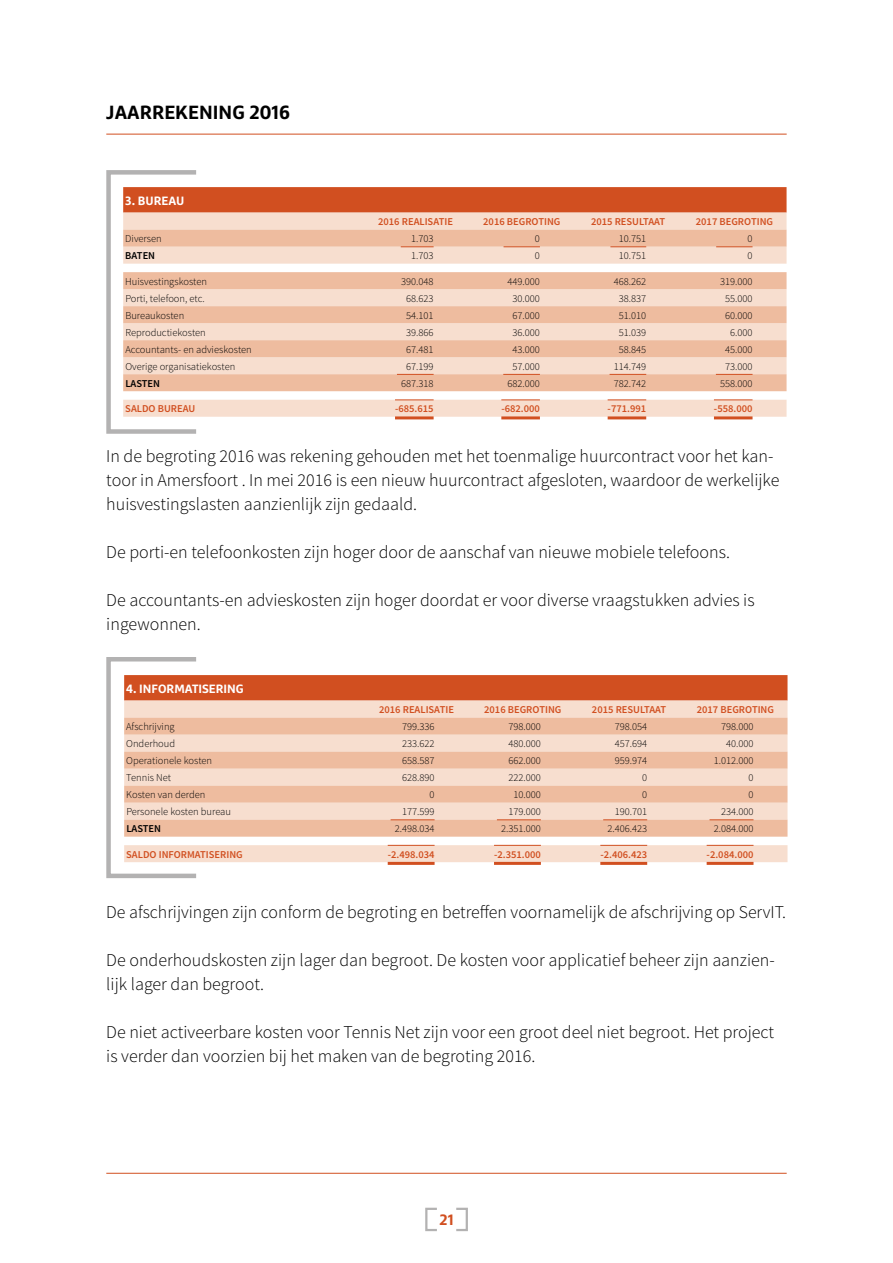
<style>
.page{position:relative;width:893px;height:1263px;background:#fff}
.page>*{position:absolute;margin:0;border:0;box-sizing:border-box;transform-origin:0 0}
.t1{font:700 19.05px "Marselis Pro";color:#000}
.t2{font:300 18px/24px "Source Sans Pro";color:#000}
.t3{font:700 15px "Marselis Pro";color:#d14f20}
.t4{font:700 12px "Marselis Pro";color:#fff}
.t5{font:300 10.5px "Source Sans Pro";color:#000}
.t6{font:600 10.5px "Source Sans Pro";color:#d14f20}
.t7{font:600 10.5px "Source Sans Pro";color:#000}
</style>
<div class="page">
<div style="left:425px;top:1208px;width:13px;height:23px;border:2px solid #b3b2b2"></div>
<div style="left:455px;top:1208px;width:13px;height:23px;border:2px solid #b3b2b2"></div>
<hr style="left:106px;top:134px;width:681px;height:1px;background:#d14f20">
<hr style="left:106px;top:1173px;width:681px;height:1px;background:#d14f20">
<svg style="left:123px;top:187px;width:663px;height:26px;background:#d25325"></svg>
<svg style="left:123px;top:213px;width:663px;height:204px;fill:#f7decf"></svg>
<svg style="left:123px;top:230px;width:663px;height:161px;background:#f2ceb8"></svg>
<hr style="left:401px;top:246px;width:33px;height:1px;background:#d14f20">
<hr style="left:504px;top:246px;width:36px;height:1px;background:#d14f20">
<hr style="left:610px;top:246px;width:36px;height:1px;background:#d14f20">
<hr style="left:716px;top:246px;width:36px;height:1px;background:#d14f20">
<hr style="left:397px;top:374px;width:37px;height:1px;background:#d14f20">
<hr style="left:503px;top:374px;width:37px;height:1px;background:#d14f20">
<hr style="left:610px;top:374px;width:36px;height:1px;background:#d14f20">
<hr style="left:716px;top:374px;width:36px;height:1px;background:#d14f20">
<hr style="left:395px;top:399px;width:39px;height:1px;background:#d14f20">
<hr style="left:395px;top:416px;width:39px;height:3px;background:#d14f20">
<hr style="left:501px;top:399px;width:39px;height:1px;background:#d14f20">
<hr style="left:501px;top:416px;width:39px;height:3px;background:#d14f20">
<hr style="left:608px;top:399px;width:38px;height:1px;background:#d14f20">
<hr style="left:608px;top:416px;width:38px;height:3px;background:#d14f20">
<hr style="left:714px;top:399px;width:38px;height:1px;background:#d14f20">
<hr style="left:714px;top:416px;width:38px;height:3px;background:#d14f20">
<div style="left:106px;top:170px;width:92px;height:264px;border:4px solid #b3b2b2"></div>
<div style="left:106px;top:657px;width:92px;height:221px;border:4px solid #b3b2b2"></div>
<svg style="left:124px;top:675px;width:663px;height:26px;background:#d25325"></svg>
<svg style="left:124px;top:701px;width:663px;height:161px;fill:#f7decf"></svg>
<svg style="left:124px;top:718px;width:663px;height:119px;background:#f1cab4"></svg>
<hr style="left:391px;top:819px;width:44px;height:1px;background:#d14f20">
<hr style="left:497px;top:819px;width:44px;height:1px;background:#d14f20">
<hr style="left:603px;top:819px;width:44px;height:1px;background:#d14f20">
<hr style="left:709px;top:819px;width:44px;height:1px;background:#d14f20">
<hr style="left:388px;top:845px;width:47px;height:1px;background:#d14f20">
<hr style="left:388px;top:862px;width:47px;height:3px;background:#d14f20">
<hr style="left:494px;top:845px;width:47px;height:1px;background:#d14f20">
<hr style="left:494px;top:862px;width:47px;height:3px;background:#d14f20">
<hr style="left:600px;top:845px;width:47px;height:1px;background:#d14f20">
<hr style="left:600px;top:862px;width:47px;height:3px;background:#d14f20">
<hr style="left:707px;top:845px;width:46px;height:1px;background:#d14f20">
<hr style="left:707px;top:862px;width:46px;height:3px;background:#d14f20">
<p class="t1" style="left:106px;top:100px;width:185px">JAARREKENING 2016</p>
<p class="t4" style="left:125px;top:193px;width:60px">3. BUREAU</p>
<p class="t6" style="left:378px;top:215px;width:76px">2016 REALISATIE</p>
<p class="t6" style="left:483px;top:215px;width:79px">2016 BEGROTING</p>
<p class="t6" style="left:591px;top:215px;width:76px">2015 RESULTAAT</p>
<p class="t6" style="left:696px;top:215px;width:79px">2017 BEGROTING</p>
<p class="t5" style="left:125px;top:232px;width:38px">Diversen</p>
<p class="t5" style="left:411px;top:232px;width:24px">1.703</p>
<p class="t5" style="left:535px;top:232px;width:7px">0</p>
<p class="t5" style="left:619px;top:232px;width:29px">10.751</p>
<p class="t5" style="left:747px;top:232px;width:7px">0</p>
<p class="t7" style="left:125px;top:249px;width:31px">BATEN</p>
<p class="t5" style="left:411px;top:249px;width:24px">1.703</p>
<p class="t5" style="left:535px;top:249px;width:7px">0</p>
<p class="t5" style="left:619px;top:249px;width:29px">10.751</p>
<p class="t5" style="left:747px;top:249px;width:7px">0</p>
<p class="t5" style="left:125px;top:275px;width:83px">Huisvestingskosten</p>
<p class="t5" style="left:401px;top:275px;width:34px">390.048</p>
<p class="t5" style="left:507px;top:275px;width:34px">449.000</p>
<p class="t5" style="left:614px;top:275px;width:34px">468.262</p>
<p class="t5" style="left:720px;top:275px;width:34px">319.000</p>
<p class="t5" style="left:125px;top:292px;width:81px">Porti, telefoon, etc.</p>
<p class="t5" style="left:406px;top:292px;width:29px">68.623</p>
<p class="t5" style="left:512px;top:292px;width:29px">30.000</p>
<p class="t5" style="left:619px;top:292px;width:29px">38.837</p>
<p class="t5" style="left:725px;top:292px;width:29px">55.000</p>
<p class="t5" style="left:125px;top:309px;width:60px">Bureaukosten</p>
<p class="t5" style="left:406px;top:309px;width:29px">54.101</p>
<p class="t5" style="left:512px;top:309px;width:29px">67.000</p>
<p class="t5" style="left:619px;top:309px;width:29px">51.010</p>
<p class="t5" style="left:725px;top:309px;width:29px">60.000</p>
<p class="t5" style="left:125px;top:326px;width:82px">Reproductiekosten</p>
<p class="t5" style="left:406px;top:326px;width:29px">39.866</p>
<p class="t5" style="left:512px;top:326px;width:29px">36.000</p>
<p class="t5" style="left:619px;top:326px;width:29px">51.039</p>
<p class="t5" style="left:730px;top:326px;width:24px">6.000</p>
<p class="t5" style="left:125px;top:343px;width:128px">Accountants- en advieskosten</p>
<p class="t5" style="left:406px;top:343px;width:29px">67.481</p>
<p class="t5" style="left:512px;top:343px;width:29px">43.000</p>
<p class="t5" style="left:619px;top:343px;width:29px">58.845</p>
<p class="t5" style="left:725px;top:343px;width:29px">45.000</p>
<p class="t5" style="left:125px;top:360px;width:112px">Overige organisatiekosten</p>
<p class="t5" style="left:406px;top:360px;width:29px">67.199</p>
<p class="t5" style="left:512px;top:360px;width:29px">57.000</p>
<p class="t5" style="left:614px;top:360px;width:34px">114.749</p>
<p class="t5" style="left:725px;top:360px;width:29px">73.000</p>
<p class="t7" style="left:125px;top:377px;width:36px">LASTEN</p>
<p class="t5" style="left:401px;top:377px;width:34px">687.318</p>
<p class="t5" style="left:507px;top:377px;width:34px">682.000</p>
<p class="t5" style="left:614px;top:377px;width:34px">782.742</p>
<p class="t5" style="left:720px;top:377px;width:34px">558.000</p>
<p class="t6" style="left:125px;top:402px;width:71px">SALDO BUREAU</p>
<p class="t6" style="left:395px;top:402px;width:40px">-685.615</p>
<p class="t6" style="left:501px;top:402px;width:40px">-682.000</p>
<p class="t6" style="left:608px;top:402px;width:40px">-771.991</p>
<p class="t6" style="left:714px;top:402px;width:40px">-558.000</p>
<p class="t2" style="left:106px;top:444px;width:675px">In de begroting 2016 was rekening gehouden met het toenmalige huurcontract voor het kan&shy;toor in Amersfoort . In mei 2016 is een nieuw huurcontract afgesloten, waardoor de werkelijke huisvestingslasten aanzienlijk zijn gedaald.</p>
<p class="t2" style="left:106px;top:540px;width:625px">De porti-en telefoonkosten zijn hoger door de aanschaf van nieuwe mobiele telefoons.</p>
<p class="t2" style="left:106px;top:588px;width:650px">De accountants-en advieskosten zijn hoger doordat er voor diverse vraagstukken advies is ingewonnen.</p>
<p class="t4" style="left:126px;top:681px;width:119px">4. INFORMATISERING</p>
<p class="t6" style="left:379px;top:703px;width:76px">2016 REALISATIE</p>
<p class="t6" style="left:484px;top:703px;width:79px">2016 BEGROTING</p>
<p class="t6" style="left:592px;top:703px;width:76px">2015 RESULTAAT</p>
<p class="t6" style="left:697px;top:703px;width:79px">2017 BEGROTING</p>
<p class="t5" style="left:126px;top:720px;width:50px">Afschrijving</p>
<p class="t5" style="left:402px;top:720px;width:34px">799.336</p>
<p class="t5" style="left:508px;top:720px;width:34px">798.000</p>
<p class="t5" style="left:615px;top:720px;width:34px">798.054</p>
<p class="t5" style="left:721px;top:720px;width:34px">798.000</p>
<p class="t5" style="left:126px;top:737px;width:50px">Onderhoud</p>
<p class="t5" style="left:402px;top:737px;width:34px">233.622</p>
<p class="t5" style="left:508px;top:737px;width:34px">480.000</p>
<p class="t5" style="left:615px;top:737px;width:34px">457.694</p>
<p class="t5" style="left:726px;top:737px;width:29px">40.000</p>
<p class="t5" style="left:126px;top:754px;width:87px">Operationele kosten</p>
<p class="t5" style="left:402px;top:754px;width:34px">658.587</p>
<p class="t5" style="left:508px;top:754px;width:34px">662.000</p>
<p class="t5" style="left:615px;top:754px;width:34px">959.974</p>
<p class="t5" style="left:714px;top:754px;width:41px">1.012.000</p>
<p class="t5" style="left:126px;top:771px;width:46px">Tennis Net</p>
<p class="t5" style="left:402px;top:771px;width:34px">628.890</p>
<p class="t5" style="left:508px;top:771px;width:34px">222.000</p>
<p class="t5" style="left:642px;top:771px;width:7px">0</p>
<p class="t5" style="left:748px;top:771px;width:7px">0</p>
<p class="t5" style="left:126px;top:788px;width:81px">Kosten van derden</p>
<p class="t5" style="left:430px;top:788px;width:7px">0</p>
<p class="t5" style="left:513px;top:788px;width:29px">10.000</p>
<p class="t5" style="left:642px;top:788px;width:7px">0</p>
<p class="t5" style="left:748px;top:788px;width:7px">0</p>
<p class="t5" style="left:126px;top:805px;width:106px">Personele kosten bureau</p>
<p class="t5" style="left:402px;top:805px;width:34px">177.599</p>
<p class="t5" style="left:508px;top:805px;width:34px">179.000</p>
<p class="t5" style="left:615px;top:805px;width:34px">190.701</p>
<p class="t5" style="left:721px;top:805px;width:34px">234.000</p>
<p class="t7" style="left:126px;top:822px;width:36px">LASTEN</p>
<p class="t5" style="left:395px;top:822px;width:41px">2.498.034</p>
<p class="t5" style="left:501px;top:822px;width:41px">2.351.000</p>
<p class="t5" style="left:607px;top:822px;width:41px">2.406.423</p>
<p class="t5" style="left:714px;top:822px;width:41px">2.084.000</p>
<p class="t6" style="left:126px;top:847px;width:118px">SALDO INFORMATISERING</p>
<p class="t6" style="left:388px;top:847px;width:48px">-2.498.034</p>
<p class="t6" style="left:494px;top:847px;width:48px">-2.351.000</p>
<p class="t6" style="left:600px;top:847px;width:48px">-2.406.423</p>
<p class="t6" style="left:707px;top:847px;width:48px">-2.084.000</p>
<p class="t2" style="left:106px;top:900px;width:681px">De afschrijvingen zijn conform de begroting en betreffen voornamelijk de afschrijving op ServIT.</p>
<p class="t2" style="left:106px;top:948px;width:670px">De onderhoudskosten zijn lager dan begroot. De kosten voor applicatief beheer zijn aanzien&shy;lijk lager dan begroot.</p>
<p class="t2" style="left:106px;top:1020px;width:669px">De niet activeerbare kosten voor Tennis Net zijn voor een groot deel niet begroot. Het project is verder dan voorzien bij het maken van de begroting 2016.</p>
<p class="t3" style="left:440px;top:1210px;width:16px">21</p>
</div>
